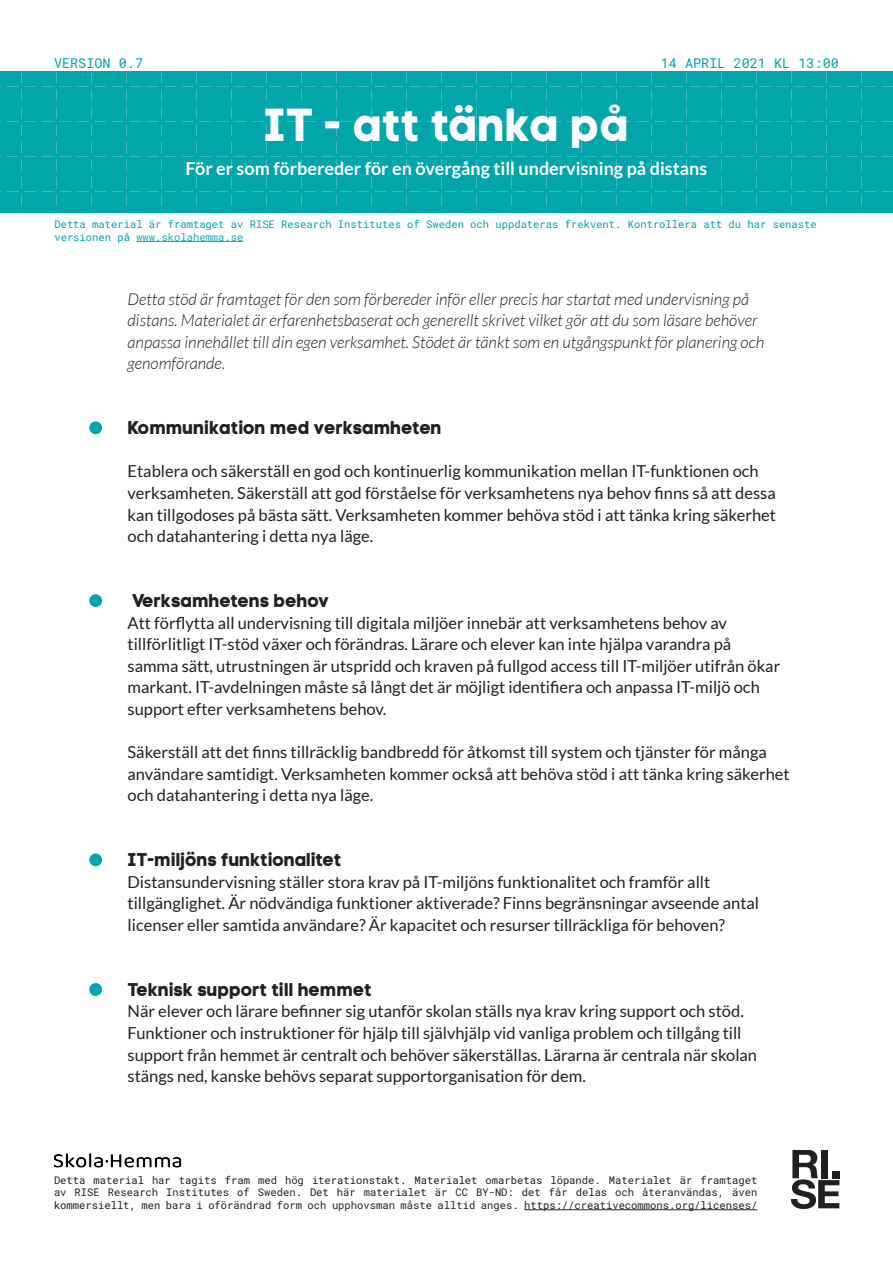
<style>
.page{position:relative;width:893px;height:1263px;background:#fff}
.page>*{position:absolute;margin:0;border:0;box-sizing:border-box;transform-origin:0 0}
.t1{font:700 45px "Code Pro";color:#fff}
.Header_in_text_-_2_r{font:700 18px "Code Pro";color:#231f20}
.t2{font:700 18px "Lato";color:#fff}
.Paragraph{font:16.5px/21.6px "Lato";color:#231f20}
.Header_in_text_-_2_r-2{font:italic 300 16.5px/21.6px "Lato";color:#231f20}
.t3{font:13.5px "Roboto Mono";color:#00a6aa}
.t4{font:10.5px/12.6px "Roboto Mono";color:#231f20;text-align:justify}
.t5{font:10.5px/12.6px "Roboto Mono";color:#00a6aa}
.s1{color:#13acb1}
</style>
<div class="page">
<hr style="left:136px;top:241px;width:107px;height:1px;background:#13acb1">
<div style="left:0;top:72px;width:893px;height:141px;background:#00a6aa"></div>
<svg style="left:791px;top:1150px;width:48px;height:59px"></svg>
<hr style="left:524px;top:1209px;width:233px;height:1px;background:#231f20">
<img style="left:54px;top:1153px;width:127px;height:15px">
<div style="left:89px;top:421px;width:13px;height:13px;background:#00a6aa;border-radius:50%"></div>
<div style="left:89px;top:594px;width:13px;height:13px;background:#00a6aa;border-radius:50%"></div>
<div style="left:89px;top:853px;width:13px;height:13px;background:#00a6aa;border-radius:50%"></div>
<div style="left:89px;top:983px;width:13px;height:13px;background:#00a6aa;border-radius:50%"></div>
<p class="t3" style="left:54px;top:54px;width:91px">VERSION 0.7</p>
<p class="t3" style="left:661px;top:54px;width:180px">14 APRIL 2021 KL 13:00</p>
<h1 class="t1" style="left:264px;top:97px;width:367px">IT - att tänka på</h1>
<p class="t2" style="left:186px;top:158px;width:523px">För er som förbereder för en övergång till undervisning på distans</p>
<p class="t5" style="left:54px;top:218px;width:764px">Detta material är framtaget av RISE Research Institutes of Sweden och uppdateras frekvent. Kontrollera att du har senaste versionen på <span class="s1">www.skolahemma.se</span></p>
<p class="Header_in_text_-_2_r-2" style="left:128px;top:288px;width:638px">Detta stöd är framtaget för den som förbereder inför eller precis har startat med undervisning på distans. Materialet är erfarenhetsbaserat och generellt skrivet vilket gör att du som läsare behöver anpassa innehållet till din egen verksamhet. Stödet är tänkt som en utgångspunkt för planering och genomförande.</p>
<p class="Header_in_text_-_2_r" style="left:128px;top:417px;width:316px">Kommunikation med verksamheten</p>
<p class="Paragraph" style="left:128px;top:460px;width:650px">Etablera och säkerställ en god och kontinuerlig kommunikation mellan IT-funktionen och verksamheten. Säkerställ att god förståelse för verksamhetens nya behov finns så att dessa kan tillgodoses på bästa sätt. Verksamheten kommer behöva stöd i att tänka kring säkerhet och datahantering i detta nya läge.</p>
<p class="Header_in_text_-_2_r" style="left:132px;top:590px;width:198px">Verksamhetens behov</p>
<p class="Paragraph" style="left:128px;top:612px;width:654px">Att förflytta all undervisning till digitala miljöer innebär att verksamhetens behov av tillförlitligt IT-stöd växer och förändras. Lärare och elever kan inte hjälpa varandra på samma sätt, utrustningen är utspridd och kraven på fullgod access till IT-miljöer utifrån ökar markant. IT-avdelningen måste så långt det är möjligt identifiera och anpassa IT-miljö och support efter verksamhetens behov.</p>
<p class="Paragraph" style="left:128px;top:741px;width:664px">Säkerställ att det finns tillräcklig bandbredd för åtkomst till system och tjänster för många användare samtidigt. Verksamheten kommer också att behöva stöd i att tänka kring säkerhet och datahantering i detta nya läge.</p>
<p class="Header_in_text_-_2_r" style="left:128px;top:849px;width:215px">IT-miljöns funktionalitet</p>
<p class="Paragraph" style="left:128px;top:871px;width:633px">Distansundervisning ställer stora krav på IT-miljöns funktionalitet och framför allt tillgänglighet. Är nödvändiga funktioner aktiverade? Finns begränsningar avseende antal licenser eller samtida användare? Är kapacitet och resurser tillräckliga för behoven?</p>
<p class="Header_in_text_-_2_r" style="left:128px;top:978px;width:246px">Teknisk support till hemmet</p>
<p class="Paragraph" style="left:128px;top:1000px;width:631px">När elever och lärare befinner sig utanför skolan ställs nya krav kring support och stöd.<br>Funktioner och instruktioner för hjälp till självhjälp vid vanliga problem och tillgång till support från hemmet är centralt och behöver säkerställas. Lärarna är centrala när skolan stängs ned, kanske behövs separat supportorganisation för dem.</p>
<p class="t4" style="left:54px;top:1173px;width:705px">Detta material har tagits fram med hög iterationstakt. Materialet omarbetas löpande. Materialet är framtaget av RISE Research Institutes of Sweden. Det här materialet är CC BY-ND: det får delas och återanvändas, även kommersiellt, men bara i oförändrad form och upphovsman måste alltid anges. https://creativecommons.org/licenses/</p>
</div>
